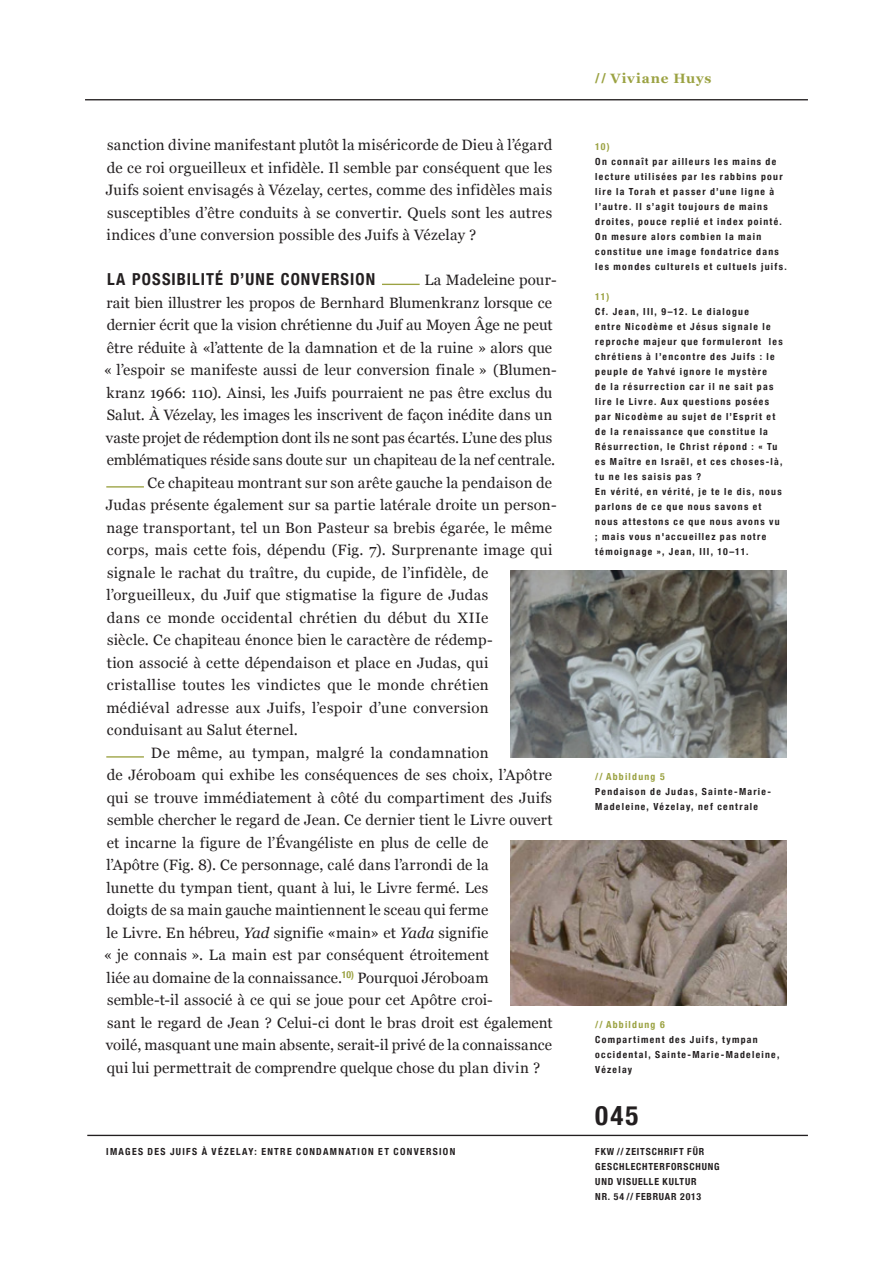
<style>
.page{position:relative;width:893px;height:1263px;background:#fff}
.page>*{position:absolute;margin:0;border:0;box-sizing:border-box;transform-origin:0 0}
.IVZ-Headline-18_21_G{font:700 condensed 27px "Helvetica Neue";color:#231f20}
.Fließtexte_Artikel{font:700 condensed 16.5px "Helvetica Neue";letter-spacing:.065em;color:#231f20}
.Fließtexte_Artikel-2{font:15px/22.5px "Georgia";letter-spacing:.01em;color:#231f20}
.t1{font:700 13.5px "Georgia";letter-spacing:.06em;color:#9ba242}
.Fießtext-Fußnoten-He{font:700 condensed 9.75px/15px "Helvetica Neue";letter-spacing:.13em;color:#231f20}
.Abbildungen{font:700 condensed 9.75px/15px "Helvetica Neue";letter-spacing:.13em;color:#231f20}
.Fießtext-Fußnoten-He-2{font:700 condensed 9.75px/15px "Helvetica Neue";letter-spacing:.085em;color:#231f20}
.Titel-Läufer{font:700 condensed 9.75px "Helvetica Neue";letter-spacing:.135em;color:#231f20}
.Abbildungen-2{font:700 condensed 9.75px "Helvetica Neue";letter-spacing:.13em;color:#9ba242}
.Fießtext-Fußnoten-He-3{font:700 condensed 9.75px "Helvetica Neue";color:#9ba242}
.s1{font-style:italic}
.s2{font-family:"Helvetica Neue";font-stretch:condensed}
</style>
<div class="page">
<img style="left:510px;top:570px;width:277px;height:187px">
<img style="left:510px;top:840px;width:277px;height:165px">
<hr style="left:382px;top:284px;width:38px;height:1px;background:#9ba242">
<hr style="left:106px;top:486px;width:38px;height:2px;background:#9ba242">
<hr style="left:106px;top:756px;width:38px;height:2px;background:#9ba242">
<hr style="left:87px;top:1135px;width:721px;height:1px;background:#231f20">
<hr style="left:85px;top:99px;width:723px;height:1px;background:#231f20">
<p class="Fließtexte_Artikel-2" style="left:106px;top:134px;width:448px;text-align:justify">sanction divine manifestant plutôt la miséricorde de Dieu à l’égard de ce roi orgueilleux et infidèle. Il semble par conséquent que les Juifs soient envisagés à Vézelay, certes, comme des infidèles mais susceptibles d’être conduits à se convertir. Quels sont les autres indices d’une conversion possible des Juifs à Vézelay ?</p>
<p class="Fließtexte_Artikel" style="left:107px;top:269px;width:270px">LA POSSIBILITÉ D’UNE CONVERSION</p>
<p class="Fließtexte_Artikel-2" style="left:104px;top:269px;width:454px;text-indent:321px">La Madeleine pour&shy;rait bien illustrer les propos de Bernhard Blumenkranz lorsque ce dernier écrit que la vision chrétienne du Juif au Moyen Âge ne peut être réduite à «l’attente de la damnation et de la ruine » alors que « l’espoir se manifeste aussi de leur conversion finale » (Blumen&shy;kranz 1966: 110). Ainsi, les Juifs pourraient ne pas être exclus du Salut. À Vézelay, les images les inscrivent de façon inédite dans un vaste projet de rédemption dont ils ne sont pas écartés. L’une des plus emblématiques réside sans doute sur un chapiteau de la nef centrale.</p>
<p class="Fließtexte_Artikel-2" style="left:106px;top:471px;width:452px;text-indent:41px">Ce chapiteau montrant sur son arête gauche la pendaison de Judas présente également sur sa partie latérale droite un person&shy;nage transportant, tel un Bon Pasteur sa brebis égarée, le même corps, mais cette fois, dépendu (Fig. 7). Surprenante image qui signale le rachat du traître, du cupide, de l’infidèle, de l’orgueilleux, du Juif que stigmatise la figure de Judas<br>dans ce monde occidental chrétien du début du XIIe<br>siècle. Ce chapiteau énonce bien le caractère de rédemp-<br>tion associé à cette dépendaison et place en Judas, qui cristallise toutes les vindictes que le monde chrétien<br>médiéval adresse aux Juifs, l’espoir d’une conversion conduisant au Salut éternel.</p>
<p class="Fließtexte_Artikel-2" style="left:104px;top:741px;width:450px;text-indent:47px">De même, au tympan, malgré la condamnation<br>de Jéroboam qui exhibe les conséquences de ses choix, l’Apôtre qui se trouve immédiatement à côté du compartiment des Juifs semble chercher le regard de Jean. Ce dernier tient le Livre ouvert et incarne la figure de l’Évangéliste en plus de celle de<br>l’Apôtre (Fig. 8). Ce personnage, calé dans l’arrondi de la<br>lunette du tympan tient, quant à lui, le Livre fermé. Les<br>doigts de sa main gauche maintiennent le sceau qui ferme<br>le Livre. En hébreu, <span class="s1">Yad</span> signifie «main» et <span class="s1">Yada</span> signifie<br>« je connais ». La main est par conséquent étroitement<br>liée au domaine de la connaissance.<sup>10)</sup> Pourquoi Jéroboam semble-t-il associé à ce qui se joue pour cet Apôtre croi-<br>sant le regard de Jean ? Celui-ci dont le bras droit est également voilé, masquant une main absente, serait-il privé de la connaissance qui lui permettrait de comprendre quelque chose du plan divin ?</p>
<p class="Titel-Läufer" style="left:106px;top:1146px;width:350px">IMAGES DES JUIFS À VÉZELAY: ENTRE CONDAMNATION ET CONVERSION</p>
<p class="t1" style="left:595px;top:69px;width:118px"><span class="s2">//</span> Viviane Huys</p>
<p class="Fießtext-Fußnoten-He-3" style="left:595px;top:141px;width:16px">10)</p>
<p class="Fießtext-Fußnoten-He" style="left:595px;top:154px;width:193px">On connaît par ailleurs les mains de lecture utilisées par les rabbins pour lire la Torah et passer d’une ligne à l’autre. Il s’agit toujours de mains droites, pouce replié et index pointé.<br>On mesure alors combien la main constitue une image fondatrice dans les mondes culturels et cultuels juifs.</p>
<p class="Fießtext-Fußnoten-He-3" style="left:595px;top:291px;width:15px">11)</p>
<p class="Fießtext-Fußnoten-He" style="left:595px;top:304px;width:189px">Cf. Jean, III, 9–12. Le dialogue<br>entre Nicodème et Jésus signale le reproche majeur que formuleront les chrétiens à l’encontre des Juifs : le peuple de Yahvé ignore le mystère<br>de la résurrection car il ne sait pas lire le Livre. Aux questions posées par Nicodème au sujet de l’Esprit et de la renaissance que constitue la Résurrection, le Christ répond : « Tu es Maître en Israël, et ces choses-là, tu ne les saisis pas ?</p>
<p class="Fießtext-Fußnoten-He" style="left:595px;top:484px;width:188px">En vérité, en vérité, je te le dis, nous parlons de ce que nous savons et nous attestons ce que nous avons vu ; mais vous n'accueillez pas notre témoignage », Jean, III, 10–11.</p>
<p class="Abbildungen-2" style="left:595px;top:771px;width:71px">// Abbildung 5</p>
<p class="Abbildungen" style="left:595px;top:784px;width:177px">Pendaison de Judas, Sainte-Marie-<br>Madeleine, Vézelay, nef centrale</p>
<p class="Abbildungen-2" style="left:595px;top:1018px;width:71px">// Abbildung 6</p>
<p class="Abbildungen" style="left:595px;top:1031px;width:186px">Compartiment des Juifs, tympan occidental, Sainte-Marie-Madeleine,<br>Vézelay</p>
<p class="IVZ-Headline-18_21_G" style="left:595px;top:1099px;width:45px">045</p>
<p class="Fießtext-Fußnoten-He-2" style="left:595px;top:1144px;width:126px">FKW // ZEITSCHRIFT FÜR<br>GESCHLECHTERFORSCHUNG<br>UND VISUELLE KULTUR<br>NR. 54 // FEBRUAR 2013</p>
</div>
